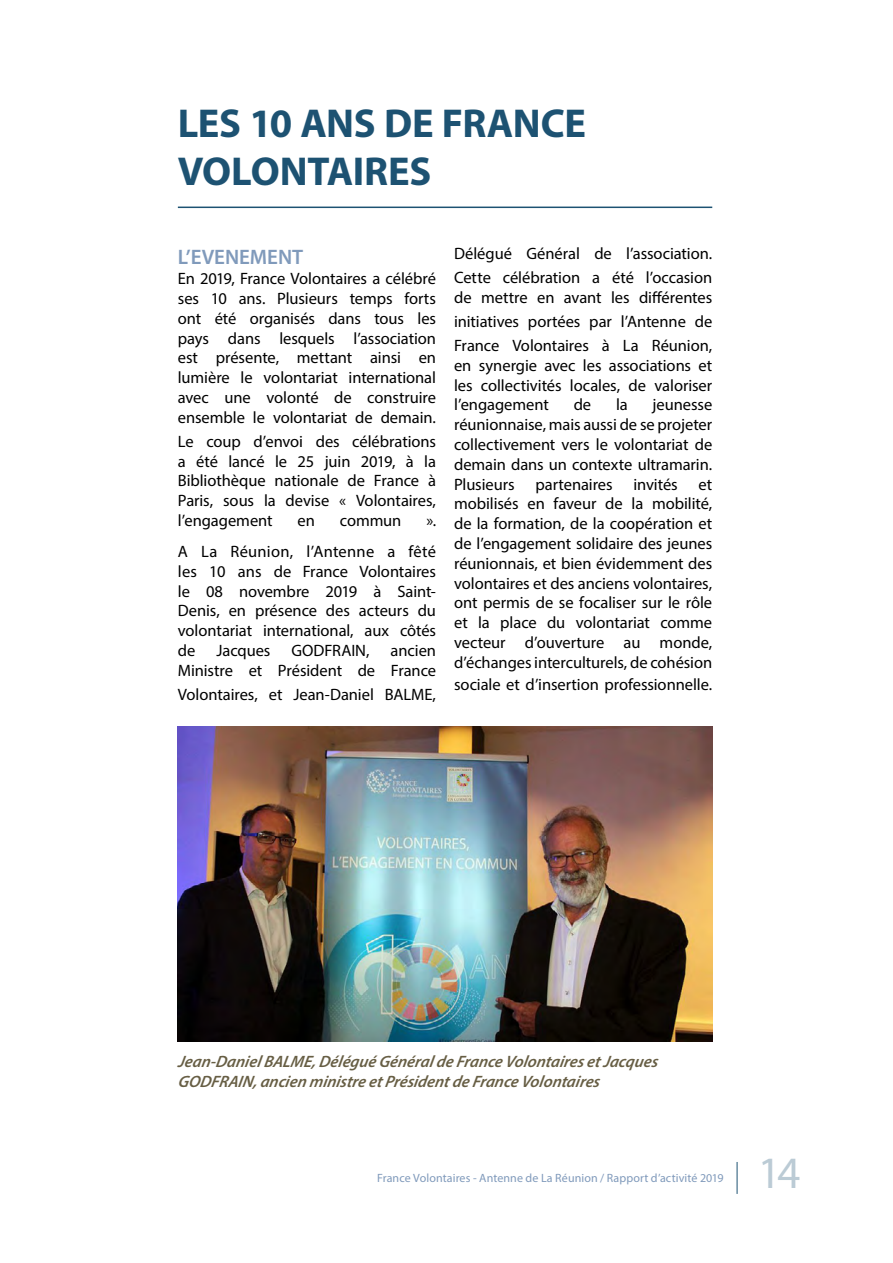
<style>
.page{position:relative;width:893px;height:1263px;background:#fff}
.page>*{position:absolute;margin:0;border:0;box-sizing:border-box;transform-origin:0 0}
.t1{font:45px "Myriad Pro";color:#bbcbd5}
.t2{font:700 40.5px/48.6px "Myriad Pro";letter-spacing:-.01em;color:#1d5272}
.t3{font:600 21px "Myriad Pro";color:#809abb}
.t4{font:16.5px/19.8px "Myriad Pro";letter-spacing:-.005em;color:#000;text-align:justify}
.t5{font:italic 600 16.5px/19.8px "Myriad Pro";color:#675e44}
.t6{font:16.5px/31px "Myriad Pro";letter-spacing:.015em;color:#000;text-align:right}
.t7{font:12px "Myriad Pro";letter-spacing:.01em;color:#809abb}
</style>
<div class="page">
<hr style="left:737px;top:1162px;width:1px;height:32px;background:#1d5272">
<hr style="left:178px;top:207px;width:534px;height:1px;background:#1d5272">
<img style="left:178px;top:727px;width:534px;height:314px">
<h2 class="t2" style="left:178px;top:97px;width:410px">LES 10 ANS DE FRANCE<br>VOLONTAIRES</h2>
<p class="t3" style="left:178px;top:244px;width:127px">L’EVENEMENT</p>
<p class="t4" style="left:178px;top:268px;width:260px">En 2019, France Volontaires a célébré ses 10 ans. Plusieurs temps forts ont été organisés dans tous les pays dans lesquels l’association est présente, mettant ainsi en lumière le volontariat international avec une volonté de construire ensemble le volontariat de demain.</p>
<p class="t4" style="left:178px;top:431px;width:260px">Le coup d’envoi des célébrations a été lancé le 25 juin 2019, à la Bibliothèque nationale de France à Paris, sous la devise « Volontaires, l’engagement</p>
<p class="t4" style="left:298px;top:510px;width:19px">en</p>
<p class="t4" style="left:340px;top:510px;width:63px">commun</p>
<p class="t6" style="left:178px;top:505px;width:260px">».<br>A La Réunion, l’Antenne a fêté</p>
<p class="t4" style="left:178px;top:561px;width:260px">les 10 ans de France Volontaires le 08 novembre 2019 à Saint-Denis, en présence des acteurs du volontariat international, aux côtés de</p>
<p class="t4" style="left:217px;top:640px;width:55px">Jacques</p>
<p class="t4" style="left:292px;top:640px;width:79px">GODFRAIN,</p>
<p class="t4" style="left:178px;top:640px;width:260px;text-align:right">ancien<br>Ministre et Président de France</p>
<p class="t4" style="left:178px;top:684px;width:260px">Volontaires, et Jean-Daniel BALME,</p>
<p class="t4" style="left:454px;top:241px;width:260px;line-height:24px">Délégué Général de l’association.<br>Cette célébration a été l’occasion</p>
<p class="t4" style="left:454px;top:285px;width:260px;line-height:24px">de mettre en avant les différentes initiatives portées par l’Antenne de France Volontaires à La Réunion,</p>
<p class="t4" style="left:454px;top:355px;width:260px">en synergie avec les associations et les collectivités locales, de valoriser l’engagement</p>
<p class="t4" style="left:574px;top:395px;width:19px">de</p>
<p class="t4" style="left:616px;top:395px;width:13px">la</p>
<p class="t4" style="left:454px;top:395px;width:260px;text-indent:198px">jeunesse réunionnaise, mais aussi de se projeter collectivement vers le volontariat de demain dans un contexte ultramarin.<br>Plusieurs</p>
<p class="t4" style="left:535px;top:474px;width:79px">partenaires</p>
<p class="t4" style="left:633px;top:474px;width:46px">invités</p>
<p class="t4" style="left:454px;top:474px;width:260px;text-indent:244px">et mobilisés en faveur de la mobilité, de la formation, de la coopération et de l’engagement solidaire des jeunes réunionnais, et bien évidemment des volontaires et des anciens volontaires, ont permis de se focaliser sur le rôle et la place du volontariat comme vecteur d’ouverture au monde, d’échanges interculturels, de cohésion</p>
<p class="t4" style="left:454px;top:674px;width:260px">sociale et d’insertion professionnelle.</p>
<p class="t5" style="left:178px;top:1051px;width:485px">Jean-DanielBALME, Délégué Généralde France VolontairesetJacques<br>GODFRAIN, ancien ministre etPrésidentde France Volontaires</p>
<p class="t7" style="left:377px;top:1171px;width:348px">France Volontaires - Antenne de La Réunion / Rapport d’activité 2019</p>
<h1 class="t1" style="left:758px;top:1145px;width:44px">14</h1>
</div>
